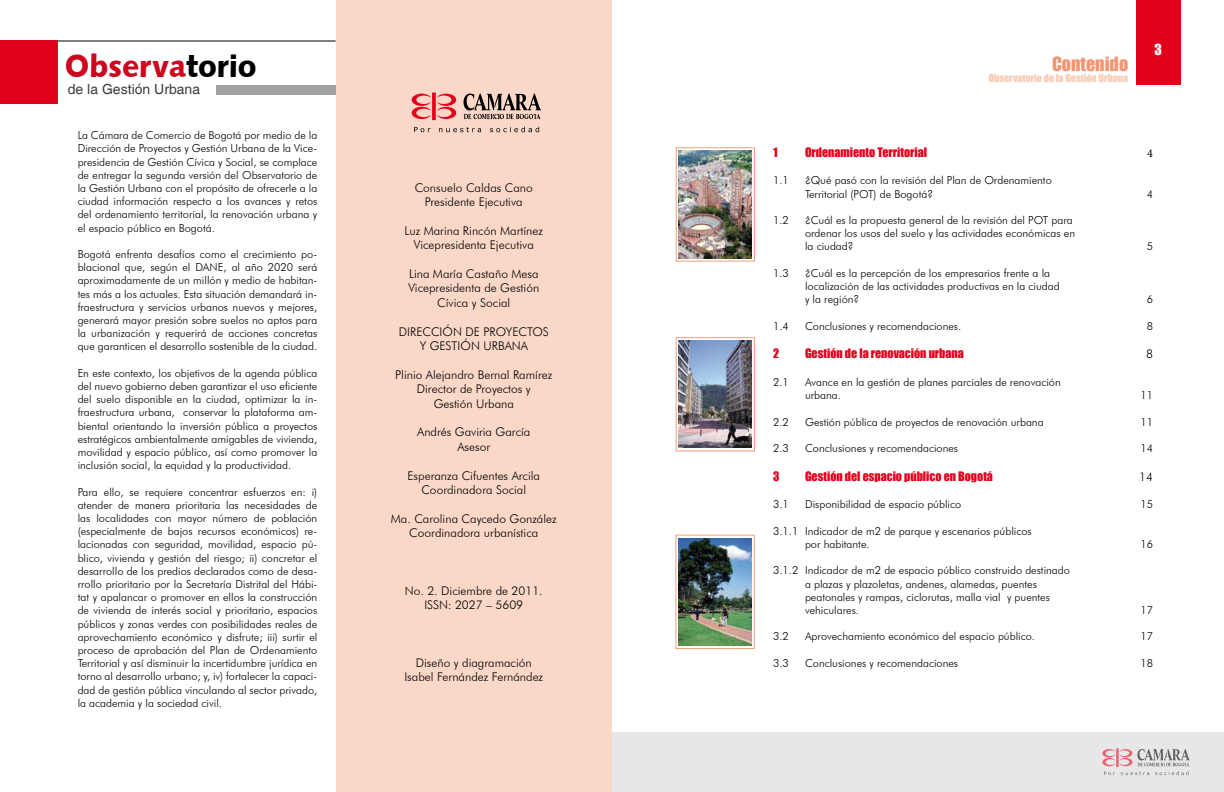
<style>
.page{position:relative;width:1224px;height:792px;background:#fff}
.page>*{position:absolute;margin:0;border:0;box-sizing:border-box;transform-origin:0 0}
.t1{font:32px "Humanist 531 BT Black A";color:#cd071e;scale:.95 1}
.t2{font:18px "Impact";color:#f19675}
.t3{font:14px "Helvetica";color:#3e3d40}
.t4{font:14px "Impact";color:#fff}
.t5{font:300 12px/14.4px "Futura BT";color:#000;text-align:center}
.t6{font:12px "Impact";color:#e2011b}
.t7{font:12px "Minion Pro";color:#000}
.t8{font:300 11px/13.2px "Futura BT";color:#000}
.t9{font:10px "Impact";color:#f9cab4}
.s1{color:#000}
</style>
<div class="page">
<div style="left:1136px;top:0;width:44px;height:84px;background:#e2011b"></div>
<div style="left:0;top:732px;width:1224px;height:60px;background:#e7e7e8"></div>
<svg style="left:1102px;top:748px;width:88px;height:27px"></svg>
<div style="left:0;top:724px;width:610px;height:68px;background:#fff"></div>
<div style="left:336px;top:0;width:276px;height:792px;background:#fbd7c7"></div>
<img style="left:679px;top:340px;width:72px;height:108px">
<img style="left:679px;top:151px;width:72px;height:107px">
<div style="left:676px;top:148px;width:79px;height:113px;border:1px solid #f39d7d"></div>
<div style="left:676px;top:337px;width:79px;height:114px;border:1px solid #f39d7d"></div>
<div style="left:676px;top:535px;width:78px;height:114px;border:1px solid #f39d7d"></div>
<img style="left:679px;top:538px;width:72px;height:108px">
<svg style="left:414px;top:127px;width:125px;height:5px"></svg>
<svg style="left:464px;top:94px;width:77px;height:25px"></svg>
<svg style="left:412px;top:93px;width:44px;height:27px"></svg>
<div style="left:0;top:41px;width:58px;height:63px;background:#e2011b"></div>
<hr style="left:58px;top:41px;width:278px;height:1px;background:#000">
<div style="left:216px;top:86px;width:120px;height:9px;background:#9ea0a2"></div>
<h1 class="t1" style="left:65px;top:45px;width:203px">Observa<span class="s1">torio</span></h1>
<p class="t3" style="left:68px;top:81px;width:134px">de la Gestión Urbana</p>
<p class="t8" style="left:78px;top:129px;width:241px;text-align:justify">La Cámara de Comercio de Bogotá por medio de la Dirección de Proyectos y Gestión Urbana de la Vice&shy;presidencia de Gestión Cívica y Social, se complace de entregar la segunda versión del Observatorio de la Gestión Urbana con el propósito de ofrecerle a la ciudad información respecto a los avances y retos del ordenamiento territorial, la renovación urbana y el espacio público en Bogotá.</p>
<p class="t8" style="left:78px;top:247px;width:241px;text-align:justify">Bogotá enfrenta desafíos como el crecimiento po&shy;blacional que, según el DANE, al año 2020 será aproximadamente de un millón y medio de habitan&shy;tes más a los actuales. Esta situación demandará in&shy;fraestructura y servicios urbanos nuevos y mejores, generará mayor presión sobre suelos no aptos para la urbanización y requerirá de acciones concretas que garanticen el desarrollo sostenible de la ciudad.</p>
<p class="t8" style="left:78px;top:366px;width:241px;text-align:justify">En este contexto, los objetivos de la agenda pública del nuevo gobierno deben garantizar el uso eficiente del suelo disponible en la ciudad, optimizar la in&shy;fraestructura urbana, conservar la plataforma am&shy;biental orientando la inversión pública a proyectos estratégicos ambientalmente amigables de vivienda, movilidad y espacio público, así como promover la inclusión social, la equidad y la productividad.</p>
<p class="t8" style="left:78px;top:485px;width:241px;text-align:justify">Para ello, se requiere concentrar esfuerzos en: i) atender de manera prioritaria las necesidades de las localidades con mayor número de población (especialmente de bajos recursos económicos) re&shy;lacionadas con seguridad, movilidad, espacio pú&shy;blico, vivienda y gestión del riesgo; ii) concretar el desarrollo de los predios declarados como de desa&shy;rrollo prioritario por la Secretaría Distrital del Hábi&shy;tat y apalancar o promover en ellos la construcción de vivienda de interés social y prioritario, espacios públicos y zonas verdes con posibilidades reales de aprovechamiento económico y disfrute; iii) surtir el proceso de aprobación del Plan de Ordenamiento Territorial y así disminuir la incertidumbre jurídica en torno al desarrollo urbano; y, iv) fortalecer la capaci&shy;dad de gestión pública vinculando al sector privado, la academia y la sociedad civil.</p>
<p class="t5" style="left:415px;top:180px;width:120px">Consuelo Caldas Cano<br>Presidente Ejecutiva</p>
<p class="t5" style="left:405px;top:223px;width:140px">Luz Marina Rincón Martínez<br>Vicepresidenta Ejecutiva</p>
<p class="t5" style="left:408px;top:266px;width:132px">Lina María Castaño Mesa<br>Vicepresidenta de Gestión<br>Cívica y Social</p>
<p class="t5" style="left:399px;top:324px;width:152px">DIRECCIÓN DE PROYECTOS<br>Y GESTIÓN URBANA</p>
<p class="t5" style="left:395px;top:367px;width:159px">Plinio Alejandro Bernal Ramírez<br>Director de Proyectos y<br>Gestión Urbana</p>
<p class="t5" style="left:417px;top:425px;width:115px">Andrés Gaviria García<br>Asesor</p>
<p class="t5" style="left:407px;top:468px;width:134px">Esperanza Cifuentes Arcila<br>Coordinadora Social</p>
<p class="t5" style="left:391px;top:511px;width:167px">Ma. Carolina Caycedo González<br>Coordinadora urbanística</p>
<p class="t5" style="left:405px;top:583px;width:139px">No. 2. Diciembre de 2011.<br>ISSN: 2027 – 5609</p>
<p class="t5" style="left:404px;top:655px;width:140px">Diseño y diagramación<br>Isabel Fernández Fernández</p>
<h2 class="t2" style="left:1052px;top:50px;width:78px">Contenido</h2>
<p class="t9" style="left:989px;top:71px;width:141px">Observatorio de la Gestión Urbana</p>
<p class="t4" style="left:1154px;top:38px;width:9px">3</p>
<p class="t6" style="left:773px;top:143px;width:6px">1</p>
<p class="t6" style="left:805px;top:143px;width:124px">Ordenamiento Territorial</p>
<p class="t7" style="left:1147px;top:145px;width:7px">4</p>
<p class="t8" style="left:773px;top:174px;width:17px">1.1</p>
<p class="t8" style="left:805px;top:174px;width:248px">¿Qué pasó con la revisión del Plan de Ordenamiento<br>Territorial (POT) de Bogotá?</p>
<p class="t8" style="left:1147px;top:187px;width:8px">4</p>
<p class="t8" style="left:773px;top:213px;width:17px">1.2</p>
<p class="t8" style="left:805px;top:213px;width:272px">¿Cuál es la propuesta general de la revisión del POT para ordenar los usos del suelo y las actividades económicas en la ciudad?</p>
<p class="t8" style="left:773px;top:266px;width:17px">1.3</p>
<p class="t8" style="left:805px;top:266px;width:256px">¿Cuál es la percepción de los empresarios frente a la localización de las actividades productivas en la ciudad y la región?</p>
<p class="t8" style="left:1147px;top:240px;width:8px">5</p>
<p class="t8" style="left:1147px;top:293px;width:8px">6</p>
<p class="t8" style="left:773px;top:319px;width:17px">1.4</p>
<p class="t8" style="left:805px;top:319px;width:158px">Conclusiones y recomendaciones.</p>
<p class="t8" style="left:1147px;top:319px;width:8px">8</p>
<p class="t6" style="left:773px;top:344px;width:8px">2</p>
<p class="t6" style="left:805px;top:344px;width:160px">Gestión de la renovación urbana</p>
<p class="t5" style="left:1146px;top:347px;width:8px">8</p>
<p class="t8" style="left:773px;top:375px;width:17px">2.1</p>
<p class="t8" style="left:805px;top:375px;width:257px">Avance en la gestión de planes parciales de renovación urbana.</p>
<p class="t8" style="left:1140px;top:389px;width:14px">11</p>
<p class="t8" style="left:773px;top:415px;width:17px">2.2</p>
<p class="t8" style="left:805px;top:415px;width:240px">Gestión pública de proyectos de renovación urbana</p>
<p class="t8" style="left:1140px;top:415px;width:14px">11</p>
<p class="t8" style="left:773px;top:441px;width:17px">2.3</p>
<p class="t8" style="left:805px;top:441px;width:155px">Conclusiones y recomendaciones</p>
<p class="t8" style="left:1140px;top:441px;width:14px">14</p>
<p class="t6" style="left:773px;top:467px;width:8px">3</p>
<p class="t6" style="left:805px;top:467px;width:190px">Gestión del espacio público en Bogotá</p>
<p class="t5" style="left:1139px;top:469px;width:15px">14</p>
<p class="t8" style="left:773px;top:498px;width:17px">3.1</p>
<p class="t8" style="left:805px;top:498px;width:158px">Disponibilidad de espacio público</p>
<p class="t8" style="left:1140px;top:498px;width:14px">15</p>
<p class="t8" style="left:805px;top:524px;width:228px;text-indent:-32px">3.1.1 Indicador de m2 de parque y escenarios públicos por habitante.</p>
<p class="t8" style="left:1140px;top:537px;width:14px">16</p>
<p class="t8" style="left:805px;top:564px;width:266px;text-indent:-32px">3.1.2 Indicador de m2 de espacio público construido destinado a plazas y plazoletas, andenes, alamedas, puentes peatonales y rampas, ciclorutas, malla vial y puentes vehiculares.</p>
<p class="t8" style="left:1140px;top:603px;width:14px">17</p>
<p class="t8" style="left:773px;top:630px;width:17px">3.2</p>
<p class="t8" style="left:805px;top:630px;width:232px">Aprovechamiento económico del espacio público.</p>
<p class="t8" style="left:1140px;top:630px;width:14px">17</p>
<p class="t8" style="left:773px;top:656px;width:17px">3.3</p>
<p class="t8" style="left:805px;top:656px;width:155px">Conclusiones y recomendaciones</p>
<p class="t8" style="left:1140px;top:656px;width:14px">18</p>
</div>
